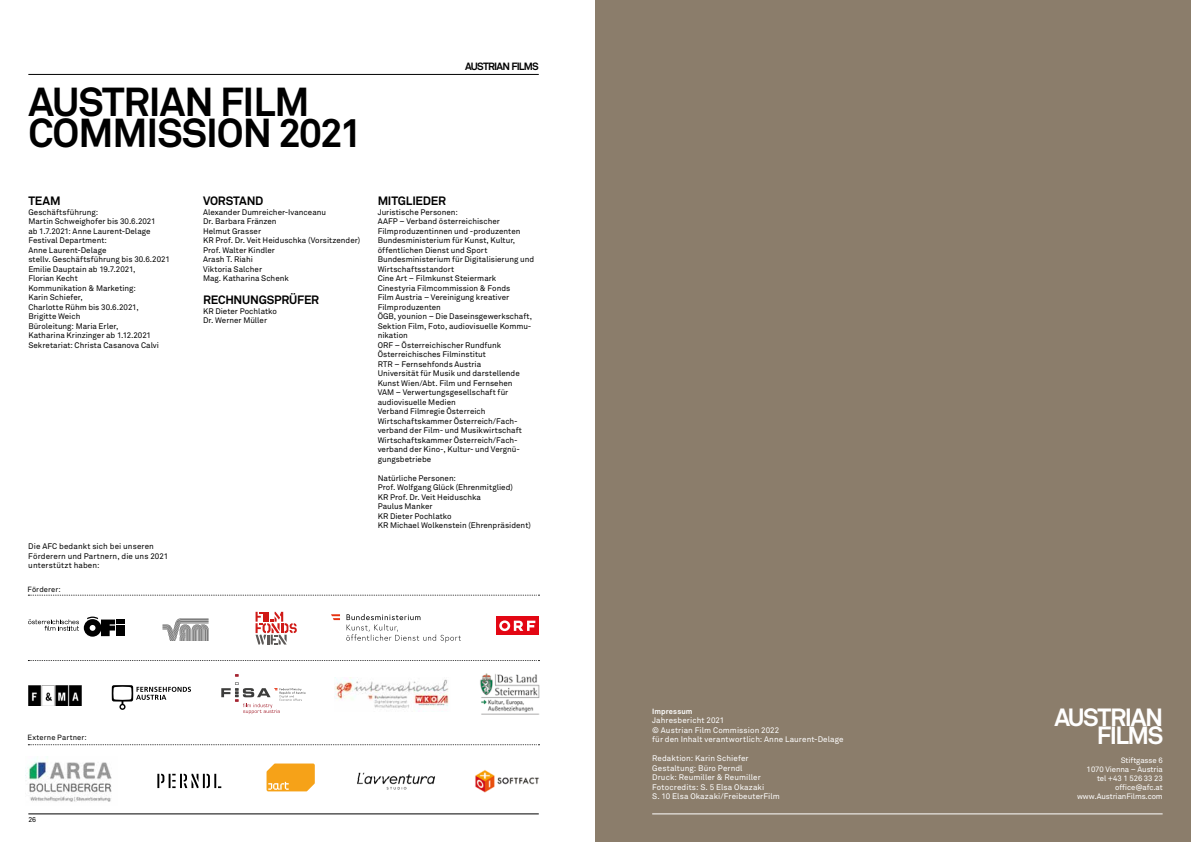
<style>
.page{position:relative;width:1191px;height:842px;background:#fff}
.page>*{position:absolute;margin:0;border:0;box-sizing:border-box;transform-origin:0 0}
.t1{font:700 40px/31px "Akkurat";letter-spacing:-.025em;color:#000}
.t2{font:700 24.7px/18.8px "Akkurat";letter-spacing:-.06em;color:#fff;text-align:right}
.t3{font:700 12px "Akkurat";letter-spacing:-.02em;color:#000}
.t4{font:700 10.4px "Akkurat";letter-spacing:-.075em;color:#000}
.t5{font:8px/9.5px "Akkurat";color:#000}
.t6{font:8px/9.5px "Akkurat";letter-spacing:.01em;color:#fff}
.t7{font:7.8px/9px "Akkurat";letter-spacing:-.01em;color:#fff;text-align:right}
.t8{font:7.5px "Akkurat";letter-spacing:.015em;color:#000}
.t9{font:700 7.5px "Akkurat";letter-spacing:.015em;color:#fff}
.t10{font:7px "Akkurat";color:#000}
</style>
<div class="page">
<div style="left:595px;top:0;width:596px;height:842px;background:#8b7d6b"></div>
<hr style="left:28px;top:74px;width:511px;height:1px;background:#000">
<hr style="left:28px;top:814px;width:511px;height:1px;background:#000">
<svg style="left:162px;top:618px;width:46px;height:23px"></svg>
<svg style="left:255px;top:612px;width:42px;height:32px"></svg>
<svg style="left:28px;top:595px;width:511px;height:1px"></svg>
<svg style="left:28px;top:660px;width:511px;height:1px"></svg>
<svg style="left:28px;top:744px;width:511px;height:1px"></svg>
<img style="left:334px;top:677px;width:115px;height:32px">
<svg style="left:112px;top:685px;width:79px;height:25px"></svg>
<svg style="left:221px;top:674px;width:84px;height:40px"></svg>
<img style="left:480px;top:674px;width:60px;height:40px">
<img style="left:29px;top:685px;width:53px;height:21px">
<div style="left:496px;top:617px;width:43px;height:18px;background:#e30613"></div>
<svg style="left:499px;top:620px;width:36px;height:11px"></svg>
<div style="left:116px;top:626px;width:9px;height:10px;background:#000"></div>
<div style="left:116px;top:619px;width:9px;height:5px;background:#000"></div>
<svg style="left:28px;top:617px;width:87px;height:20px"></svg>
<svg style="left:346px;top:614px;width:115px;height:28px"></svg>
<svg style="left:331px;top:614px;width:9px;height:6px"></svg>
<img style="left:28px;top:760px;width:84px;height:42px">
<svg style="left:157px;top:774px;width:64px;height:14px"></svg>
<img style="left:357px;top:772px;width:78px;height:18px">
<img style="left:475px;top:770px;width:64px;height:23px">
<hr style="left:652px;top:814px;width:510px;height:1px;background:#fff">
<svg style="left:266px;top:763px;width:49px;height:28px"></svg>
<h1 class="t1" style="left:28px;top:86px;width:335px">AUSTRIAN FILM<br>COMMISSION 2021</h1>
<h3 class="t4" style="left:465px;top:60px;width:75px">AUSTRIAN FILMS</h3>
<h3 class="t3" style="left:28px;top:194px;width:34px">TEAM</h3>
<p class="t5" style="left:28px;top:207px;width:143px">Geschäftsführung:<br>Martin Schweighofer bis 30.6.2021<br>ab 1.7.2021: Anne Laurent-Delage<br>Festival Department:<br>Anne Laurent-Delage<br>stellv. Geschäftsführung bis 30.6.2021<br>Emilie Dauptain ab 19.7.2021,<br>Florian Kecht<br>Kommunikation &amp; Marketing:<br>Karin Schiefer,<br>Charlotte Rühm bis 30.6.2021,<br>Brigitte Weich<br>Büroleitung: Maria Erler,<br>Katharina Krinzinger ab 1.12.2021<br>Sekretariat: Christa Casanova Calvi</p>
<p class="t5" style="left:28px;top:542px;width:141px">Die AFC bedankt sich bei unseren<br>Förderern und Partnern, die uns 2021 unterstützt haben:</p>
<p class="t8" style="left:27px;top:585px;width:35px">Förderer:</p>
<h3 class="t3" style="left:203px;top:194px;width:62px">VORSTAND</h3>
<p class="t5" style="left:203px;top:207px;width:159px">Alexander Dumreicher-Ivanceanu<br>Dr. Barbara Fränzen<br>Helmut Grasser<br>KR Prof. Dr. Veit Heiduschka (Vorsitzender)<br>Prof. Walter Kindler<br>Arash T. Riahi<br>Viktoria Salcher<br>Mag. Katharina Schenk</p>
<h3 class="t3" style="left:203px;top:293px;width:118px">RECHNUNGSPRÜFER</h3>
<p class="t5" style="left:203px;top:306px;width:75px">KR Dieter Pochlatko<br>Dr. Werner Müller</p>
<h3 class="t3" style="left:378px;top:194px;width:70px">MITGLIEDER</h3>
<p class="t5" style="left:378px;top:207px;width:158px">Juristische Personen:<br>AAFP – Verband österreichischer<br>Filmproduzentinnen und -produzenten<br>Bundesministerium für Kunst, Kultur, öffentlichen Dienst und Sport<br>Bundesministerium für Digitalisierung und<br>Wirtschaftsstandort<br>Cine Art – Filmkunst Steiermark<br>Cinestyria Filmcommission &amp; Fonds<br>Film Austria – Vereinigung kreativer<br>Filmproduzenten<br>ÖGB, younion – Die Daseinsgewerkschaft,<br>Sektion Film, Foto, audiovisuelle Kommu&shy;nikation<br>ORF – Österreichischer Rundfunk<br>Österreichisches Filminstitut<br>RTR – Fernsehfonds Austria<br>Universität für Musik und darstellende<br>Kunst Wien/Abt. Film und Fernsehen<br>VAM – Verwertungsgesellschaft für audiovisuelle Medien<br>Verband Filmregie Österreich<br>Wirtschaftskammer Österreich/Fach&shy;verband der Film- und Musikwirtschaft<br>Wirtschaftskammer Österreich/Fach&shy;verband der Kino-, Kultur- und Vergnü&shy;gungsbetriebe</p>
<p class="t5" style="left:378px;top:473px;width:155px">Natürliche Personen:<br>Prof. Wolfgang Glück (Ehrenmitglied)<br>KR Prof. Dr. Veit Heiduschka<br>Paulus Manker<br>KR Dieter Pochlatko<br>KR Michael Wolkenstein (Ehrenpräsident)</p>
<p class="t8" style="left:27px;top:732px;width:61px">Externe Partner:</p>
<p class="t10" style="left:28px;top:815px;width:9px">26</p>
<p class="t9" style="left:652px;top:707px;width:42px">Impressum</p>
<p class="t6" style="left:652px;top:716px;width:193px">Jahresbericht 2021<br>© Austrian Film Commission 2022<br>für den Inhalt verantwortlich: Anne Laurent-Delage</p>
<p class="t6" style="left:652px;top:754px;width:129px">Redaktion: Karin Schiefer<br>Gestaltung: Büro Perndl<br>Druck: Reumiller &amp; Reumiller<br>Fotocredits: S. 5 Elsa Okazaki<br>S. 10 Elsa Okazaki/FreibeuterFilm</p>
<h2 class="t2" style="left:1054px;top:707px;width:110px">AUSTRIAN<br>FILMS</h2>
<p class="t7" style="left:1077px;top:756px;width:87px">Stiftgasse 6<br>1070 Vienna – Austria tel +43 1 526 33 23 office@afc.at www.AustrianFilms.com</p>
</div>
